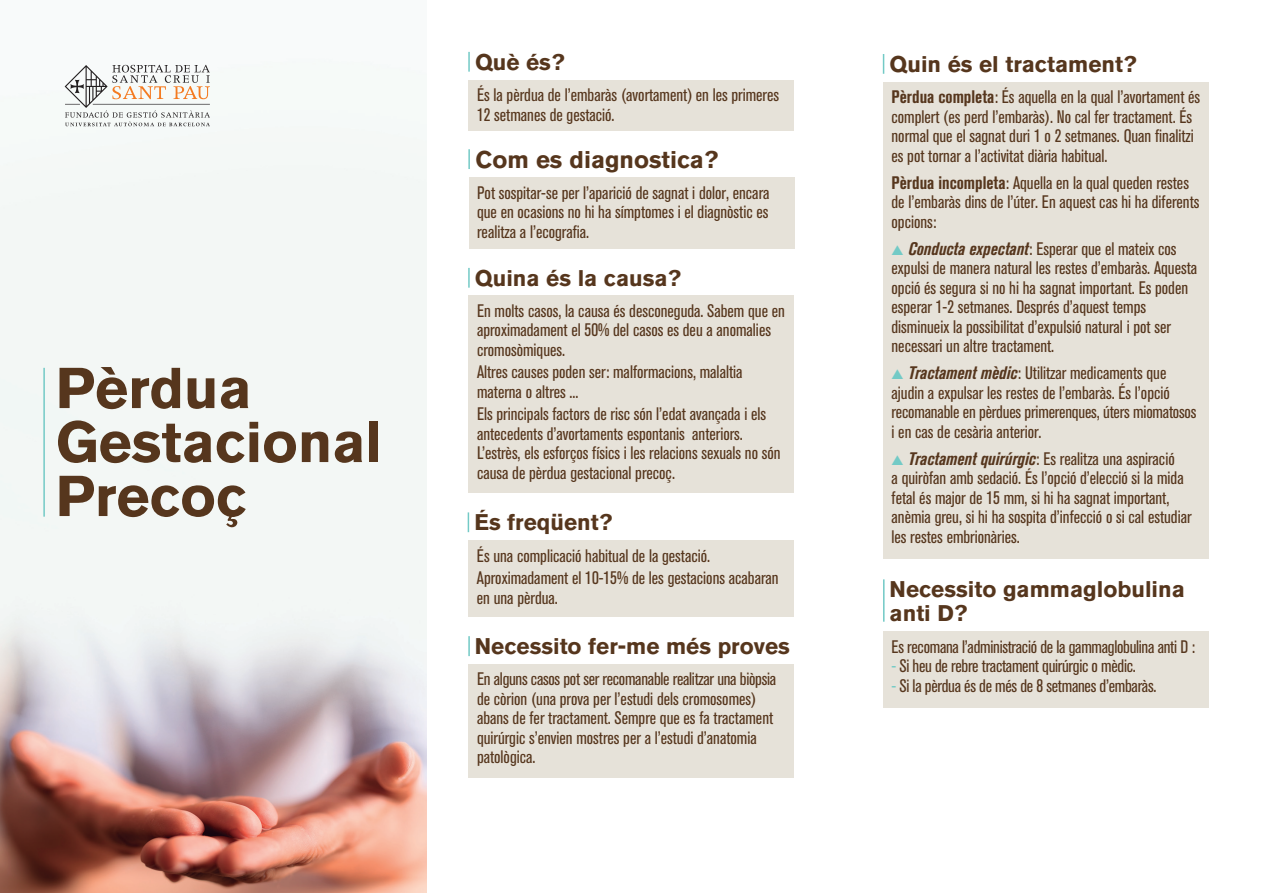
<style>
.page{position:relative;width:1263px;height:893px;background:#fff}
.page>*{position:absolute;margin:0;border:0;box-sizing:border-box;transform-origin:0 0}
.t1{font:700 57px/54px "Akzidenz Grotesk BQ";color:#56361d}
.t2{font:700 24px "Akzidenz Grotesk BQ";color:#56361d}
.t3{font:700 22.5px/24px "Akzidenz Grotesk BQ";color:#56361d}
.t4{font:condensed 18px/19.5px "Akzidenz Grotesk BQ";color:#56361d}
.s1{font-weight:700}
.s2{font-family:"Monotype Sorts";font-stretch:normal;font-size:13.5px;color:#73cac6}
.s3{font-weight:700;font-style:italic}
.s4{color:#73cac6}
</style>
<div class="page">
<img style="left:0;top:64px;width:426px;height:829px">
<svg style="left:65px;top:65px;width:145px;height:61px"></svg>
<hr style="left:468px;top:52px;width:2px;height:20px;background:#73cac6">
<div style="left:468px;top:80px;width:326px;height:50px;background:#e6e2d9"></div>
<hr style="left:468px;top:149px;width:2px;height:20px;background:#73cac6">
<hr style="left:468px;top:268px;width:2px;height:20px;background:#73cac6">
<svg style="left:468px;top:512px;width:1px;height:20px"></svg>
<hr style="left:468px;top:636px;width:2px;height:20px;background:#73cac6">
<hr style="left:43px;top:368px;width:2px;height:149px;background:#73cac6">
<div style="left:469px;top:177px;width:325px;height:72px;background:#e6e2d9"></div>
<div style="left:468px;top:296px;width:326px;height:197px;background:#e6e2d9"></div>
<div style="left:468px;top:540px;width:326px;height:77px;background:#e6e2d9"></div>
<div style="left:468px;top:664px;width:326px;height:114px;background:#e6e2d9"></div>
<svg style="left:883px;top:54px;width:1px;height:20px"></svg>
<div style="left:883px;top:82px;width:326px;height:476px;background:#e6e2d9"></div>
<hr style="left:883px;top:579px;width:1px;height:43px;background:#73cac6">
<div style="left:883px;top:631px;width:326px;height:77px;background:#e6e2d9"></div>
<h1 class="t1" style="left:56px;top:361px;width:328px">Pèrdua<br>Gestacional<br>Precoç</h1>
<p class="t3" style="left:475px;top:50px;width:91px">Què és?</p>
<p class="t4" style="left:477px;top:85px;width:303px">És la pèrdua de l’embaràs (avortament) en les primeres<br>12 setmanes de gestació.</p>
<h2 class="t2" style="left:476px;top:146px;width:244px">Com es diagnostica?</h2>
<p class="t4" style="left:477px;top:183px;width:294px;text-align:justify">Pot sospitar-se per l’aparició de sagnat i dolor, encara que en ocasions no hi ha símptomes i el diagnòstic es realitza a l’ecografia.</p>
<p class="t3" style="left:475px;top:266px;width:208px">Quina és la causa?</p>
<p class="t4" style="left:477px;top:301px;width:309px">En molts casos, la causa és desconeguda. Sabem que en aproximadament el 50% del casos es deu a anomalies cromosòmiques.</p>
<p class="t4" style="left:477px;top:363px;width:267px">Altres causes poden ser: malformacions, malaltia materna o altres ...</p>
<p class="t4" style="left:477px;top:405px;width:305px">Els principals factors de risc són l’edat avançada i els antecedents d’avortaments espontanis anteriors.<br>L’estrès, els esforços físics i les relacions sexuals no són causa de pèrdua gestacional precoç.</p>
<p class="t3" style="left:474px;top:511px;width:139px">És freqüent?</p>
<p class="t4" style="left:477px;top:544px;width:303px;line-height:22.5px">És una complicació habitual de la gestació.<br>Aproximadament el 10-15% de les gestacions acabaran</p>
<p class="t4" style="left:477px;top:588px;width:82px">en una pèrdua.</p>
<p class="t3" style="left:475px;top:634px;width:316px">Necessito fer-me més proves</p>
<p class="t4" style="left:477px;top:670px;width:301px">En alguns casos pot ser recomanable realitzar una biòpsia de còrion (una prova per l’estudi dels cromosomes) abans de fer tractament. Sempre que es fa tractament quirúrgic s’envien mostres per a l’estudi d’anatomia patològica.</p>
<p class="t3" style="left:890px;top:52px;width:248px">Quin és el tractament?</p>
<p class="t4" style="left:891px;top:88px;width:310px"><span class="s1">Pèrdua completa</span>: És aquella en la qual l’avortament és complert (es perd l’embaràs). No cal fer tractament. És normal que el sagnat duri 1 o 2 setmanes. Quan finalitzi es pot tornar a l’activitat diària habitual.</p>
<p class="t4" style="left:891px;top:173px;width:309px"><span class="s1">Pèrdua incompleta</span>: Aquella en la qual queden restes de l’embaràs dins de l’úter. En aquest cas hi ha diferents opcions:</p>
<p class="t4" style="left:891px;top:239px;width:307px"><span class="s2">S</span> <span class="s3">Conducta expectant</span>: Esperar que el mateix cos expulsi de manera natural les restes d’embaràs. Aquesta opció és segura si no hi ha sagnat important. Es poden esperar 1-2 setmanes. Després d’aquest temps disminueix la possibilitat d’expulsió natural i pot ser necessari un altre tractament.</p>
<p class="t4" style="left:891px;top:364px;width:306px"><span class="s2">S</span> <span class="s3">Tractament mèdic</span>: Utilitzar medicaments que ajudin a expulsar les restes de l’embaràs. És l’opció recomanable en pèrdues primerenques, úters miomatosos i en cas de cesària anterior.</p>
<p class="t4" style="left:891px;top:449px;width:301px"><span class="s2">S</span> <span class="s3">Tractament quirúrgic</span>: Es realitza una aspiració<br>a quiròfan amb sedació. És l’opció d’elecció si la mida fetal és major de 15 mm, si hi ha sagnat important, anèmia greu, si hi ha sospita d’infecció o si cal estudiar les restes embrionàries.</p>
<p class="t3" style="left:890px;top:578px;width:297px">Necessito gammaglobulina anti D?</p>
<p class="t4" style="left:891px;top:637px;width:305px">Es recomana l’administració de la gammaglobulina anti D :</p>
<p class="t4" style="left:891px;top:656px;width:246px"><span class="s4">-</span> Si heu de rebre tractament quirúrgic o mèdic.</p>
<p class="t4" style="left:891px;top:676px;width:266px"><span class="s4">-</span> Si la pèrdua és de més de 8 setmanes d’embaràs.</p>
</div>
